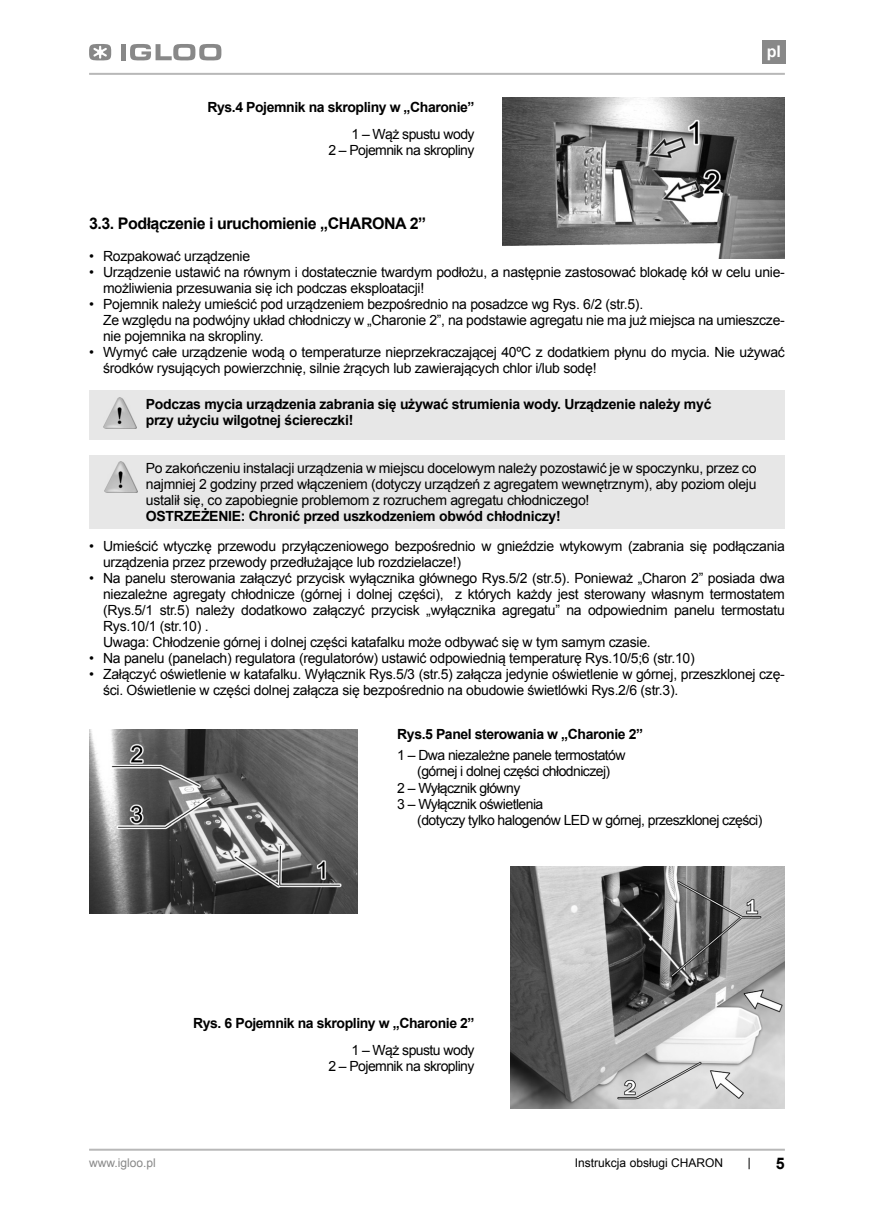
<style>
.page{position:relative;width:874px;height:1225px;background:#fff}
.page>*{position:absolute;margin:0;border:0;box-sizing:border-box;transform-origin:0 0}
.t1{font:700 16px "Arial";letter-spacing:-.03em;color:#000}
.t2{font:700 16px "Arial";color:#fff}
.t3{font:14px/16px "Arial";letter-spacing:-.02em;color:#000}
.t4{font:700 14px/16px "Arial";letter-spacing:-.02em;color:#000}
.t5{font:14px/16px "Arial";letter-spacing:-.04em;color:#000;text-align:right}
.t6{font:12px "Arial";color:#000}
.t7{font:12px "Arial";color:#888}
</style>
<div class="page">
<hr style="left:89px;top:73px;width:695px;height:2px;background:#b8b8b8">
<hr style="left:89px;top:1148px;width:695px;height:2px;background:#b8b8b8">
<div style="left:761px;top:40px;width:23px;height:23px;background:#888"></div>
<svg style="left:748px;top:1157px;width:1px;height:12px"></svg>
<svg style="left:89px;top:44px;width:22px;height:17px"></svg>
<div style="left:121px;top:44px;width:5px;height:16px;background:#888"></div>
<svg style="left:130px;top:44px;width:91px;height:17px"></svg>
<div style="left:89px;top:391px;width:695px;height:49px;background:#e7e7e7"></div>
<img style="left:104px;top:397px;width:32px;height:31px">
<div style="left:89px;top:455px;width:695px;height:73px;background:#e7e7e7"></div>
<img style="left:105px;top:461px;width:32px;height:31px">
<img style="left:502px;top:98px;width:282px;height:160px">
<img style="left:89px;top:729px;width:268px;height:184px">
<img style="left:510px;top:866px;width:274px;height:242px">
<p class="t4" style="left:207px;top:99px;width:268px">Rys.4 Pojemnik na skropliny w „Charonie”</p>
<p class="t5" style="left:328px;top:126px;width:148px">1 – Wąż spustu wody<br>2 – Pojemnik na skropliny</p>
<p class="t2" style="left:766px;top:42px;width:16px">pl</p>
<p class="t1" style="left:89px;top:215px;width:338px">3.3. Podłączenie i uruchomienie „CHARONA 2”</p>
<p class="t3" style="left:89px;top:248px;width:162px">• Rozpakować urządzenie</p>
<p class="t3" style="left:103px;top:264px;width:683px;text-indent:-14px">• Urządzenie ustawić na równym i dostatecznie twardym podłożu, a następnie zastosować blokadę kół w celu unie&shy;możliwienia przesuwania się ich podczas eksploatacji!</p>
<p class="t3" style="left:103px;top:296px;width:683px;text-indent:-14px">• Pojemnik należy umieścić pod urządzeniem bezpośrednio na posadzce wg Rys. 6/2 (str.5).<br>Ze względu na podwójny układ chłodniczy w „Charonie 2”, na podstawie agregatu nie ma już miejsca na umieszcze&shy;nie pojemnika na skropliny.</p>
<p class="t3" style="left:103px;top:344px;width:683px;text-indent:-14px">• Wymyć całe urządzenie wodą o temperaturze nieprzekraczającej 40ºC z dodatkiem płynu do mycia. Nie używać środków rysujących powierzchnię, silnie żrących lub zawierających chlor i/lub sodę!</p>
<p class="t4" style="left:146px;top:396px;width:567px">Podczas mycia urządzenia zabrania się używać strumienia wody. Urządzenie należy myć przy użyciu wilgotnej ściereczki!</p>
<p class="t3" style="left:146px;top:460px;width:612px;text-align:justify">Po zakończeniu instalacji urządzenia w miejscu docelowym należy pozostawić je w spoczynku, przez co najmniej 2 godziny przed włączeniem (dotyczy urządzeń z agregatem wewnętrznym), aby poziom oleju ustalił się, co zapobiegnie problemom z rozruchem agregatu chłodniczego!</p>
<p class="t4" style="left:146px;top:508px;width:416px">OSTRZEŻENIE: Chronić przed uszkodzeniem obwód chłodniczy!</p>
<p class="t3" style="left:103px;top:538px;width:683px;text-indent:-14px">• Umieścić wtyczkę przewodu przyłączeniowego bezpośrednio w gnieździe wtykowym (zabrania się podłączania urządzenia przez przewody przedłużające lub rozdzielacze!)</p>
<p class="t3" style="left:103px;top:570px;width:683px;text-indent:-14px">• Na panelu sterowania załączyć przycisk wyłącznika głównego Rys.5/2 (str.5). Ponieważ „Charon 2” posiada dwa niezależne agregaty chłodnicze (górnej i dolnej części), z których każdy jest sterowany własnym termostatem (Rys.5/1 str.5) należy dodatkowo załączyć przycisk „wyłącznika agregatu” na odpowiednim panelu termostatu Rys.10/1 (str.10) .<br>Uwaga: Chłodzenie górnej i dolnej części katafalku może odbywać się w tym samym czasie.</p>
<p class="t3" style="left:89px;top:650px;width:607px">• Na panelu (panelach) regulatora (regulatorów) ustawić odpowiednią temperaturę Rys.10/5;6 (str.10)</p>
<p class="t3" style="left:103px;top:666px;width:683px;text-indent:-14px">• Załączyć oświetlenie w katafalku. Wyłącznik Rys.5/3 (str.5) załącza jedynie oświetlenie w górnej, przeszklonej czę&shy;ści. Oświetlenie w części dolnej załącza się bezpośrednio na obudowie świetlówki Rys.2/6 (str.3).</p>
<p class="t4" style="left:397px;top:726px;width:247px">Rys.5 Panel sterowania w „Charonie 2”</p>
<p class="t5" style="left:397px;top:747px;width:230px">1 – Dwa niezależne panele termostatów</p>
<p class="t5" style="left:417px;top:763px;width:194px">(górnej i dolnej części chłodniczej)</p>
<p class="t5" style="left:397px;top:779px;width:125px">2 – Wyłącznik główny</p>
<p class="t5" style="left:397px;top:795px;width:147px">3 – Wyłącznik oświetlenia</p>
<p class="t5" style="left:417px;top:811px;width:346px">(dotyczy tylko halogenów LED w górnej, przeszklonej części)</p>
<p class="t4" style="left:193px;top:1015px;width:283px">Rys. 6 Pojemnik na skropliny w „Charonie 2”</p>
<p class="t5" style="left:328px;top:1041px;width:148px">1 – Wąż spustu wody<br>2 – Pojemnik na skropliny</p>
<p class="t7" style="left:89px;top:1156px;width:68px">www.igloo.pl</p>
<p class="t6" style="left:574px;top:1156px;width:150px">Instrukcja obsługi CHARON</p>
<p class="t1" style="left:775px;top:1154px;width:10px">5</p>
</div>
